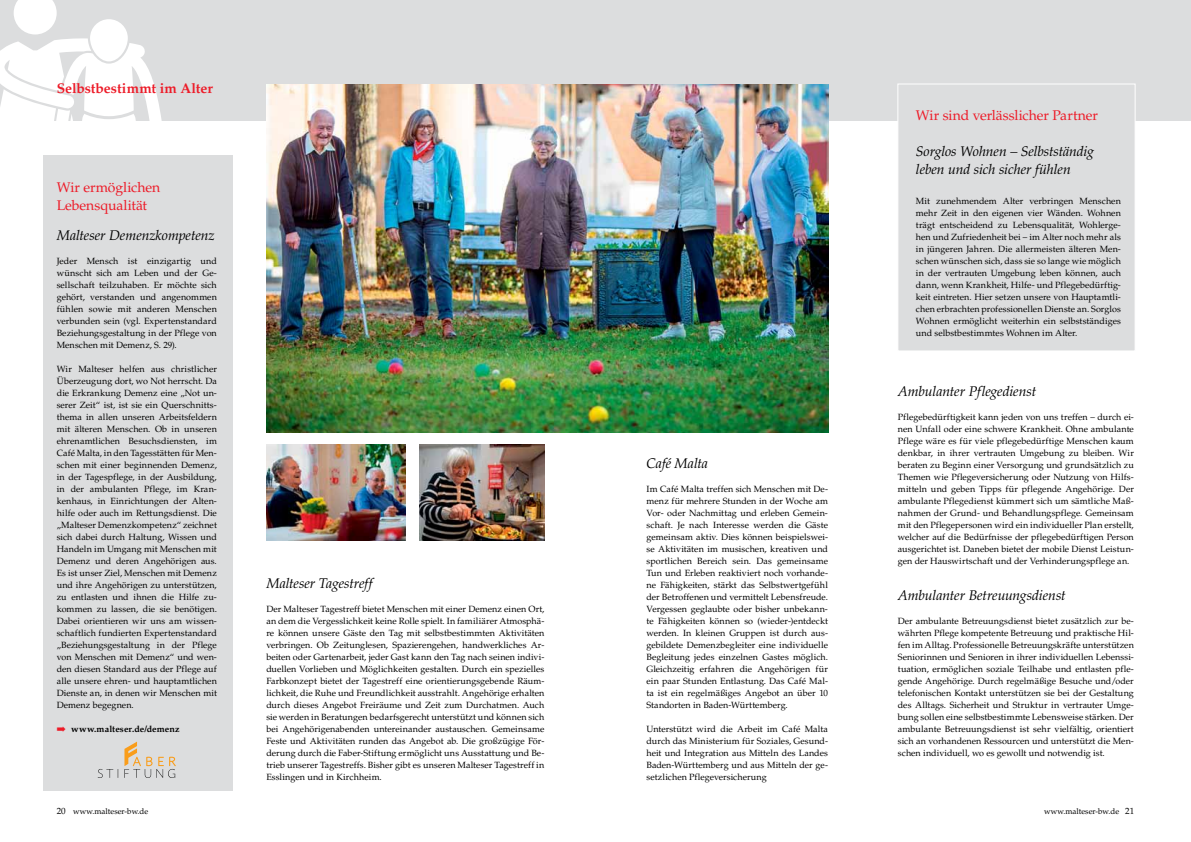
<style>
.page{position:relative;width:1191px;height:842px;background:#fff}
.page>*{position:absolute;margin:0;border:0;box-sizing:border-box;transform-origin:0 0}
.t1{font:italic 14px/18px "Palatino LT Std";letter-spacing:-.01em;color:#000}
.t2{font:14px/18px "Palatino LT Std";letter-spacing:-.005em;color:#ed1b28}
.t3{font:700 14px "Palatino LT Std";letter-spacing:-.005em;color:#ed1b28}
.t4{font:9px/12px "Palatino LT Std";letter-spacing:.005em;color:#000;text-align:justify}
.t5{font:700 9px "Palatino LT Std";letter-spacing:.01em;color:#000}
.t6{font:8px "Palatino LT Std";color:#000}
.s1{color:#ed1b28}
.s2{font-size:9px}
</style>
<div class="page">
<div style="left:43px;top:156px;width:189px;height:635px;background:#dcddde"></div>
<img style="left:420px;top:444px;width:124px;height:96px">
<img style="left:266px;top:444px;width:139px;height:96px">
<svg style="left:98px;top:742px;width:78px;height:36px"></svg>
<div style="left:0;top:0;width:1191px;height:120px;background:#dcddde"></div>
<svg style="left:0;top:0;width:162px;height:120px"></svg>
<div style="left:39px;top:62px;width:18px;height:9px;background:#fff"></div>
<img style="left:266px;top:84px;width:562px;height:348px">
<div style="left:897px;top:84px;width:238px;height:267px;background:#dcddde;border:1px solid #fff"></div>
<h1 class="t3" style="left:57px;top:80px;width:158px">Selbstbestimmt im Alter</h1>
<h1 class="t2" style="left:57px;top:178px;width:105px">Wir ermöglichen<br>Lebensqualität</h1>
<h1 class="t1" style="left:57px;top:227px;width:160px">Malteser Demenzkompetenz</h1>
<p class="t4" style="left:57px;top:255px;width:162px">Jeder Mensch ist einzigartig und wünscht sich am Leben und der Ge&shy;sellschaft teilzuhaben. Er möchte sich gehört, verstanden und angenommen fühlen sowie mit anderen Menschen verbunden sein (vgl. Expertenstandard Beziehungsgestaltung in der Pflege von Menschen mit Demenz, S. 29).</p>
<p class="t4" style="left:57px;top:363px;width:162px">Wir Malteser helfen aus christlicher Überzeugung dort, wo Not herrscht. Da die Erkrankung Demenz eine „Not un&shy;serer Zeit“ ist, ist sie ein Querschnitts&shy;thema in allen unseren Arbeitsfeldern mit älteren Menschen. Ob in unseren ehrenamtlichen Besuchsdiensten, im Café Malta, in den Tagesstätten für Men&shy;schen mit einer beginnenden Demenz, in der Tagespflege, in der Ausbildung, in der ambulanten Pflege, im Kran&shy;kenhaus, in Einrichtungen der Alten&shy;hilfe oder auch im Rettungsdienst. Die „Malteser Demenzkompetenz“ zeichnet sich dabei durch Haltung, Wissen und Handeln im Umgang mit Menschen mit Demenz und deren Angehörigen aus.<br>Es ist unser Ziel, Menschen mit Demenz und ihre Angehörigen zu unterstützen, zu entlasten und ihnen die Hilfe zu&shy;kommen zu lassen, die sie benötigen.<br>Dabei orientieren wir uns am wissen&shy;schaftlich fundierten Expertenstandard „Beziehungsgestaltung in der Pflege von Menschen mit Demenz“ und wen&shy;den diesen Standard aus der Pflege auf alle unsere ehren- und hauptamtlichen Dienste an, in denen wir Menschen mit Demenz begegnen.</p>
<p class="t5" style="left:57px;top:724px;width:124px"><span class="s1">➡</span> www.malteser.de/demenz</p>
<h1 class="t1" style="left:266px;top:575px;width:108px">Malteser Tagestreff</h1>
<p class="t4" style="left:266px;top:603px;width:280px">Der Malteser Tagestreff bietet Menschen mit einer Demenz einen Ort, an dem die Vergesslichkeit keine Rolle spielt. In familiärer Atmosphä&shy;re können unsere Gäste den Tag mit selbstbestimmten Aktivitäten verbringen. Ob Zeitunglesen, Spazierengehen, handwerkliches Ar&shy;beiten oder Gartenarbeit, jeder Gast kann den Tag nach seinen indivi&shy;duellen Vorlieben und Möglichkeiten gestalten. Durch ein spezielles Farbkonzept bietet der Tagestreff eine orientierungsgebende Räum&shy;lichkeit, die Ruhe und Freundlichkeit ausstrahlt. Angehörige erhalten durch dieses Angebot Freiräume und Zeit zum Durchatmen. Auch sie werden in Beratungen bedarfsgerecht unterstützt und können sich bei Angehörigenabenden untereinander austauschen. Gemeinsame Feste und Aktivitäten runden das Angebot ab. Die großzügige För&shy;derung durch die Faber-Stiftung ermöglicht uns Ausstattung und Be&shy;trieb unserer Tagestreffs. Bisher gibt es unseren Malteser Tagestreff in Esslingen und in Kirchheim.</p>
<h1 class="t1" style="left:646px;top:455px;width:63px">Café Malta</h1>
<p class="t4" style="left:646px;top:483px;width:183px">Im Café Malta treffen sich Menschen mit De&shy;menz für mehrere Stunden in der Woche am Vor- oder Nachmittag und erleben Gemein&shy;schaft. Je nach Interesse werden die Gäste gemeinsam aktiv. Dies können beispielswei&shy;se Aktivitäten im musischen, kreativen und sportlichen Bereich sein. Das gemeinsame Tun und Erleben reaktiviert noch vorhande&shy;ne Fähigkeiten, stärkt das Selbstwertgefühl der Betroffenen und vermittelt Lebensfreude.<br>Vergessen geglaubte oder bisher unbekann&shy;te Fähigkeiten können so (wieder-)entdeckt werden. In kleinen Gruppen ist durch aus&shy;gebildete Demenzbegleiter eine individuelle Begleitung jedes einzelnen Gastes möglich.<br>Gleichzeitig erfahren die Angehörigen für ein paar Stunden Entlastung. Das Café Mal&shy;ta ist ein regelmäßiges Angebot an über 10<br>Standorten in Baden-Württemberg.</p>
<p class="t4" style="left:646px;top:723px;width:183px">Unterstützt wird die Arbeit im Café Malta durch das Ministerium für Soziales, Gesund&shy;heit und Integration aus Mitteln des Landes Baden-Württemberg und aus Mitteln der ge&shy;setzlichen Pflegeversicherung</p>
<h1 class="t2" style="left:916px;top:106px;width:184px">Wir sind verlässlicher Partner</h1>
<h1 class="t1" style="left:916px;top:143px;width:180px">Sorglos Wohnen – Selbstständig leben und sich sicher fühlen</h1>
<p class="t4" style="left:916px;top:195px;width:206px">Mit zunehmendem Alter verbringen Menschen mehr Zeit in den eigenen vier Wänden. Wohnen trägt entscheidend zu Lebensqualität, Wohlerge&shy;hen und Zufriedenheit bei – im Alter noch mehr als in jüngeren Jahren. Die allermeisten älteren Men&shy;schen wünschen sich, dass sie so lange wie möglich in der vertrauten Umgebung leben können, auch dann, wenn Krankheit, Hilfe- und Pflegebedürftig&shy;keit eintreten. Hier setzen unsere von Hauptamtli&shy;chen erbrachten professionellen Dienste an. Sorglos Wohnen ermöglicht weiterhin ein selbstständiges und selbstbestimmtes Wohnen im Alter.</p>
<h1 class="t1" style="left:898px;top:383px;width:140px">Ambulanter Pflegedienst</h1>
<p class="t4" style="left:898px;top:411px;width:237px">Pflegebedürftigkeit kann jeden von uns treffen – durch ei&shy;nen Unfall oder eine schwere Krankheit. Ohne ambulante Pflege wäre es für viele pflegebedürftige Menschen kaum denkbar, in ihrer vertrauten Umgebung zu bleiben. Wir beraten zu Beginn einer Versorgung und grundsätzlich zu Themen wie Pflegeversicherung oder Nutzung von Hilfs&shy;mitteln und geben Tipps für pflegende Angehörige. Der ambulante Pflegedienst kümmert sich um sämtliche Maß&shy;nahmen der Grund- und Behandlungspflege. Gemeinsam mit den Pflegepersonen wird ein individueller Plan erstellt, welcher auf die Bedürfnisse der pflegebedürftigen Person ausgerichtet ist. Daneben bietet der mobile Dienst Leistun&shy;gen der Hauswirtschaft und der Verhinderungspflege an.</p>
<h1 class="t1" style="left:898px;top:587px;width:169px">Ambulanter Betreuungsdienst</h1>
<p class="t4" style="left:898px;top:615px;width:238px">Der ambulante Betreuungsdienst bietet zusätzlich zur be&shy;währten Pflege kompetente Betreuung und praktische Hil&shy;fen im Alltag. Professionelle Betreuungskräfte unterstützen Seniorinnen und Senioren in ihrer individuellen Lebenssi&shy;tuation, ermöglichen soziale Teilhabe und entlasten pfle&shy;gende Angehörige. Durch regelmäßige Besuche und/oder telefonischen Kontakt unterstützen sie bei der Gestaltung des Alltags. Sicherheit und Struktur in vertrauter Umge&shy;bung sollen eine selbstbestimmte Lebensweise stärken. Der ambulante Betreuungsdienst ist sehr vielfältig, orientiert sich an vorhandenen Ressourcen und unterstützt die Men&shy;schen individuell, wo es gewollt und notwendig ist.</p>
<p class="t6" style="left:57px;top:806px;width:93px"><span class="s2">20</span> www.malteser-bw.de</p>
<p class="t6" style="left:1044px;top:806px;width:92px">www.malteser-bw.de <span class="s2">21</span></p>
</div>
